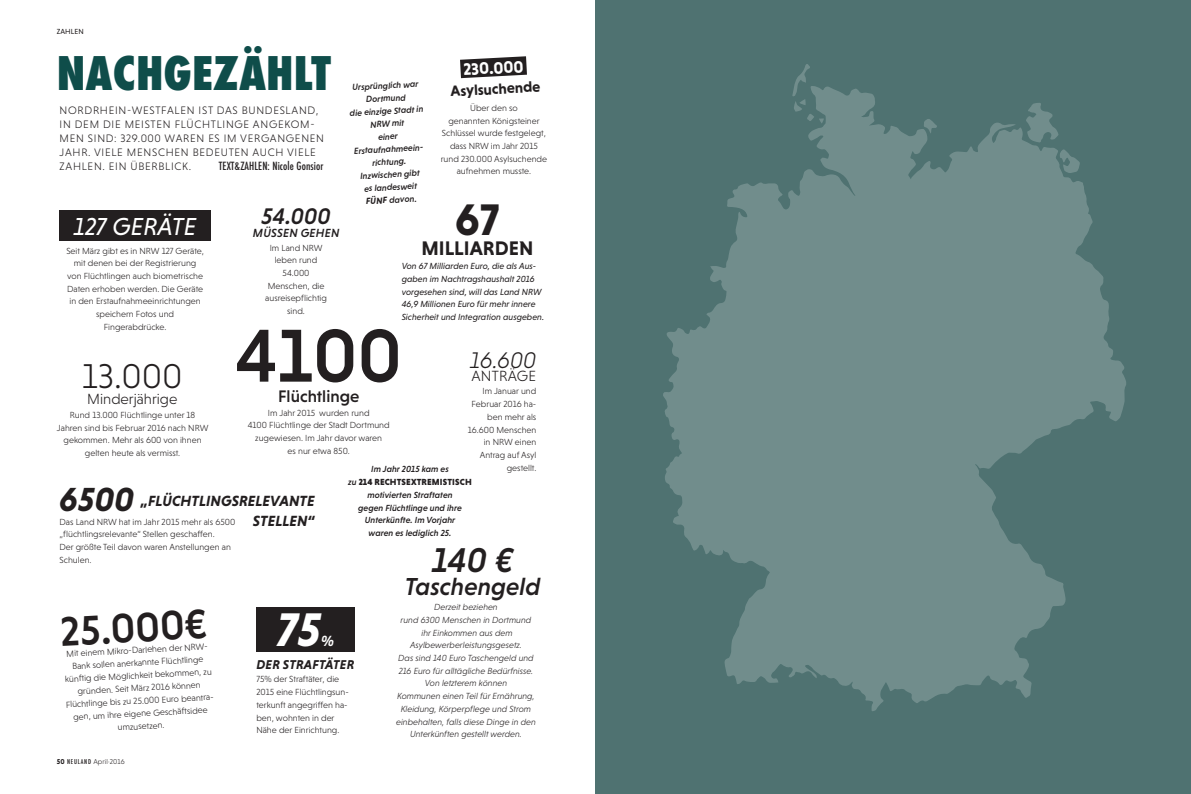
<style>
.page{position:relative;width:1191px;height:794px;background:#fff}
.page>*{position:absolute;margin:0;border:0;box-sizing:border-box;transform-origin:0 0}
.t1{font:500 76.2px "Niveau Grotesk";color:#231f20}
.t2{font:italic 700 48px "Niveau Grotesk";color:#fff}
.Default{font:800 condensed 45px "Futura";color:#0f4d4a}
.t3{font:700 45px "Niveau Grotesk";color:#231f20}
.t4{font:500 42px "Niveau Grotesk";color:#231f20}
.t5{font:300 35px "Niveau Grotesk";color:#231f20}
.t6{font:italic 500 35px "Niveau Grotesk";color:#231f20}
.t7{font:italic 700 34px "Niveau Grotesk";color:#231f20}
.t8{font:italic 500 25px "Niveau Grotesk";color:#231f20}
.t9{font:italic 25px "Niveau Grotesk";color:#fff}
.t10{font:italic 300 23px "Niveau Grotesk";color:#231f20}
.t11{font:italic 500 23px "Niveau Grotesk";color:#231f20}
.t12{font:700 20px "Niveau Grotesk";color:#231f20}
.t13{font:500 17px "Niveau Grotesk";color:#231f20}
.t14{font:700 17px "Niveau Grotesk";color:#fff}
.t15{font:italic 700 15px "Niveau Grotesk";color:#231f20}
.t16{font:300 15px "Niveau Grotesk";color:#231f20}
.t17{font:700 15px "Niveau Grotesk";color:#231f20}
.t18{font:italic 700 15px "Niveau Grotesk";color:#fff}
.t19{font:italic 700 13px "Niveau Grotesk";letter-spacing:.015em;color:#231f20}
.t20{font:italic 500 12px "Niveau Grotesk";letter-spacing:.015em;color:#231f20}
.t21{font:300 11px/14px "Niveau Grotesk";letter-spacing:.065em;color:#231f20}
.t22{font:500 condensed 11px "Futura";letter-spacing:.01em;color:#231f20}
.t23{font:300 9px/12.7px "Niveau Grotesk";color:#231f20;text-align:center}
.t24{font:italic 300 9px/12.7px "Niveau Grotesk";color:#231f20;text-align:center}
.t25{font:italic 500 9px/12.7px "Niveau Grotesk";color:#231f20;text-align:center}
.t26{font:italic 9px/12.7px "Niveau Grotesk";color:#231f20}
.LT_standard{font:7.5px "Niveau Grotesk";letter-spacing:.015em;color:#231f20}
.BU{font:300 7.2px "Niveau Grotesk";letter-spacing:.01em;color:#231f20}
.s1{font-weight:700}
.s2{font-weight:900;font-style:normal}
.s3{font-family:"Futura";font-weight:500;font-stretch:condensed;font-size:6.5px}
</style>
<div class="page">
<div style="left:60px;top:210px;width:151px;height:30px;background:#231f20"></div>
<div style="left:256px;top:607px;width:98px;height:45px;background:#231f20"></div>
<svg style="left:460px;top:56px;width:67px;height:22px"></svg>
<div style="left:595px;top:0;width:596px;height:794px;background:#4f7271"></div>
<svg style="left:663px;top:86px;width:463px;height:625px;fill:#718d8c"></svg>
<svg style="left:1059px;top:149px;width:21px;height:24px"></svg>
<svg style="left:923px;top:118px;width:14px;height:16px"></svg>
<svg style="left:792px;top:64px;width:32px;height:59px"></svg>
<svg style="left:1025px;top:102px;width:33px;height:41px"></svg>
<p class="LT_standard" style="left:57px;top:27px;width:29px">ZAHLEN</p>
<p class="Default" style="left:57px;top:43px;width:276px">NACHGEZÄHLT</p>
<p class="t21" style="left:60px;top:103px;width:266px">NORDRHEIN-WESTFALEN IST DAS BUNDESLAND, IN DEM DIE MEISTEN FLÜCHTLINGE ANGEKOM-MEN SIND: 329.000 WAREN ES IM VERGANGENEN JAHR. VIELE MENSCHEN BEDEUTEN AUCH VIELE ZAHLEN. EIN ÜBERBLICK.</p>
<p class="t14" style="left:463px;top:60px;width:62px;rotate:-3deg">230.000</p>
<p class="t25" style="left:348px;top:81px;width:75px;rotate:-3deg">Ursprünglich war<br>Dortmund<br>die einzige Stadt in<br>NRW mit<br>einer<br>Erstaufnahmeein&shy;richtung.<br>Inzwischen gibt<br>es landesweit<br><span class="s1">FÜNF</span> davon.</p>
<p class="t17" style="left:450px;top:83px;width:91px;rotate:-3deg">Asylsuchende</p>
<p class="t23" style="left:441px;top:101px;width:108px">Über den so<br>genannten Königsteiner<br>Schlüssel wurde festgelegt, dass NRW im Jahr 2015 rund 230.000 Asylsuchende aufnehmen musste.</p>
<p class="t22" style="left:219px;top:159px;width:106px">TEXT&amp;ZAHLEN: Nicole Gonsior</p>
<p class="t3" style="left:455px;top:194px;width:46px">67</p>
<p class="t12" style="left:421px;top:237px;width:113px">MILLIARDEN</p>
<p class="t26" style="left:402px;top:260px;width:144px">Von 67 Milliarden Euro, die als Aus&shy;gaben im Nachtragshaushalt 2016 vorgesehen sind, will das Land NRW 46,9 Millionen Euro für mehr innere Sicherheit und Integration ausgeben.</p>
<p class="t11" style="left:262px;top:203px;width:71px">54.000</p>
<p class="t20" style="left:253px;top:226px;width:88px">MÜSSEN GEHEN</p>
<p class="t23" style="left:265px;top:241px;width:63px">Im Land NRW leben rund<br>54.000<br>Menschen, die ausreisepflichtig sind.</p>
<p class="t9" style="left:74px;top:212px;width:124px">127 GERÄTE</p>
<p class="t23" style="left:66px;top:244px;width:139px">Seit März gibt es in NRW 127 Geräte, mit denen bei der Registrierung von Flüchtlingen auch biometrische<br>Daten erhoben werden. Die Geräte in den Erstaufnahmeeinrichtungen speichern Fotos und<br>Fingerabdrücke.</p>
<p class="t1" style="left:235px;top:312px;width:168px">4100</p>
<p class="t13" style="left:278px;top:386px;width:83px">Flüchtlinge</p>
<p class="t23" style="left:248px;top:406px;width:144px">Im Jahr 2015 wurden rund<br>4100 Flüchtlinge der Stadt Dortmund zugewiesen. Im Jahr davor waren<br>es nur etwa 850.</p>
<p class="t10" style="left:470px;top:347px;width:68px">16.600</p>
<p class="t16" style="left:471px;top:367px;width:66px">ANTRÄGE</p>
<p class="t23" style="left:468px;top:385px;width:70px;text-align:right">Im Januar und<br>Februar 2016 ha&shy;ben mehr als<br>16.600 Menschen in NRW einen<br>Antrag auf Asyl gestellt.</p>
<p class="t5" style="left:82px;top:356px;width:102px">13.000</p>
<p class="t16" style="left:87px;top:390px;width:92px">Minderjährige</p>
<p class="t23" style="left:57px;top:408px;width:153px">Rund 13.000 Flüchtlinge unter 18<br>Jahren sind bis Februar 2016 nach NRW gekommen. Mehr als 600 von ihnen gelten heute als vermisst.</p>
<p class="t25" style="left:348px;top:463px;width:125px">Im Jahr 2015 kam es<br>zu <span class="s2">214 RECHTSEXTREMISTISCH </span>motivierten Straftaten<br>gegen Flüchtlinge und ihre<br>Unterkünfte. Im Vorjahr<br>waren es lediglich 25.</p>
<p class="t7" style="left:60px;top:479px;width:76px">6500</p>
<p class="t15" style="left:141px;top:492px;width:175px">„FLÜCHTLINGSRELEVANTE</p>
<p class="t23" style="left:60px;top:515px;width:177px">Das Land NRW hat im Jahr 2015 mehr als 6500</p>
<p class="t15" style="left:253px;top:512px;width:63px">STELLEN“</p>
<p class="t23" style="left:60px;top:528px;width:173px;text-align:left">„flüchtlingsrelevante“ Stellen geschaffen.<br>Der größte Teil davon waren Anstellungen an<br>Schulen.</p>
<p class="t6" style="left:432px;top:540px;width:83px">140 €</p>
<p class="t8" style="left:405px;top:572px;width:137px">Taschengeld</p>
<p class="t4" style="left:59px;top:607px;width:148px;rotate:-3deg">25.000€</p>
<p class="t23" style="left:63px;top:647px;width:151px;rotate:-3deg">Mit einem Mikro-Darlehen der NRW-<br>Bank sollen anerkannte Flüchtlinge künftig die Möglichkeit bekommen, zu gründen. Seit März 2016 können<br>Flüchtlinge bis zu 25.000 Euro beantra&shy;gen, um ihre eigene Geschäftsidee umzusetzen.</p>
<p class="BU" style="left:57px;top:757px;width:70px"><span class="s1">50</span> <span class="s3">NEULAND</span> April∙2016</p>
<p class="t2" style="left:277px;top:602px;width:46px">75</p>
<p class="t18" style="left:321px;top:632px;width:14px">%</p>
<p class="t23" style="left:256px;top:673px;width:94px;text-align:left">75% der Straftäter, die<br>2015 eine Flüchtlingsun&shy;terkunft angegriffen ha&shy;ben, wohnten in der<br>Nähe der Einrichtung.</p>
<p class="t19" style="left:256px;top:656px;width:99px">DER STRAFTÄTER</p>
<p class="t24" style="left:396px;top:601px;width:141px">Derzeit beziehen<br>rund 6300 Menschen in Dortmund ihr Einkommen aus dem<br>Asylbewerberleistungsgesetz.<br>Das sind 140 Euro Taschengeld und<br>216 Euro für alltägliche Bedürfnisse.<br>Von letzterem können<br>Kommunen einen Teil für Ernährung,<br>Kleidung, Körperpflege und Strom einbehalten, falls diese Dinge in den<br>Unterkünften gestellt werden.</p>
</div>
